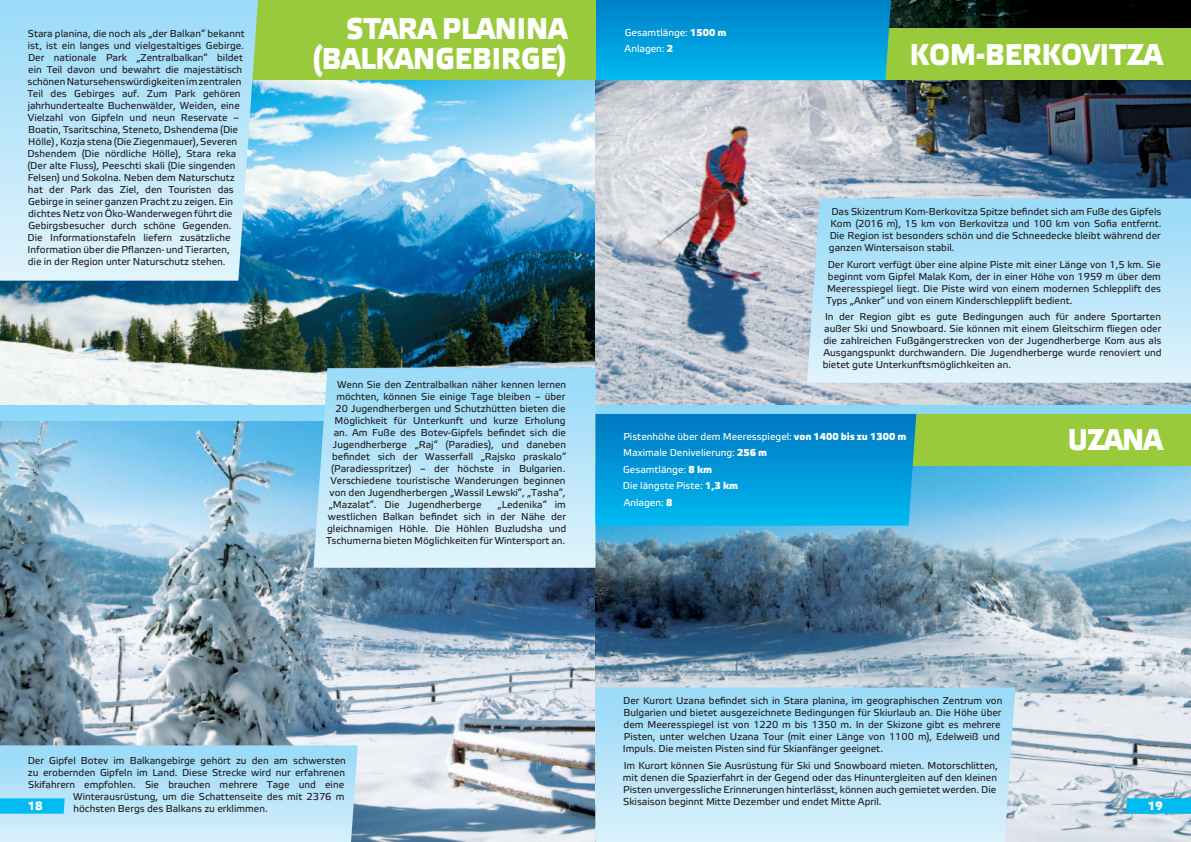
<style>
.page{position:relative;width:1191px;height:842px;background:#fff}
.page>*{position:absolute;margin:0;border:0;box-sizing:border-box;transform-origin:0 0}
.t1{font:500 30px/30px "Etelka";color:#fff;text-align:right;scale:.9 1}
.t2{font:500 12px "Etelka";color:#fff}
.t3{font:10px/12px "Etelka Text";color:#231f20;text-align:justify}
.t4{font:10px/16.5px "Etelka Text";color:#fff}
.s1{font-family:"Etelka";font-weight:500}
</style>
<div class="page">
<img style="left:0;top:80px;width:595px;height:324px">
<img style="left:0;top:421px;width:595px;height:421px">
<img style="left:595px;top:0;width:596px;height:404px">
<img style="left:595px;top:465px;width:596px;height:377px">
<div style="left:595px;top:28px;width:596px;height:51px;background:#99ca3b"></div>
<svg style="left:595px;top:0;width:296px;height:80px;background:#019cd9"></svg>
<div style="left:0;top:0;width:595px;height:80px;background:#99ca3b"></div>
<svg style="left:0;top:0;width:258px;height:281px;background:#bae4f8"></svg>
<div style="left:595px;top:414px;width:596px;height:51px;background:#99ca3b"></div>
<svg style="left:313px;top:368px;width:282px;height:200px;background:#bae5f8"></svg>
<svg style="left:807px;top:198px;width:384px;height:185px;background:#bbe5f8"></svg>
<svg style="left:595px;top:414px;width:321px;height:112px;background:#0198d7"></svg>
<svg style="left:595px;top:687px;width:420px;height:155px;background:#b8e4f9"></svg>
<svg style="left:1126px;top:798px;width:65px;height:16px"></svg>
<svg style="left:0;top:745px;width:358px;height:97px;background:#b0e2f8"></svg>
<p class="t3" style="left:27px;top:27px;width:219px;text-align:left">Stara planina, die noch als „der Balkan“ bekannt ist, ist ein langes und vielgestaltiges Gebirge.<br>Der nationale Park „Zentralbalkan“ bildet ein Teil davon und bewahrt die majestätisch schönen Natursehenswürdigkeiten im zentralen Teil des Gebirges auf. Zum Park gehören jahrhundertealte Buchenwälder, Weiden, eine Vielzahl von Gipfeln und neun Reservate – Boatin, Tsaritschina, Steneto, Dshendema (Die Hölle) , Kozja stena (Die Ziegenmauer), Severen Dshendem (Die nördliche Hölle), Stara reka (Der alte Fluss), Peeschti skali (Die singenden Felsen) und Sokolna. Neben dem Naturschutz hat der Park das Ziel, den Touristen das Gebirge in seiner ganzen Pracht zu zeigen. Ein dichtes Netz von Öko-Wanderwegen führt die Gebirgsbesucher durch schöne Gegenden.<br>Die Informationstafeln liefern zusätzliche Information über die Pflanzen- und Tierarten, die in der Region unter Naturschutz stehen.</p>
<h1 class="t1" style="left:312px;top:14px;width:285px">STARA PLANINA (BALKANGEBIRGE)</h1>
<p class="t3" style="left:337px;top:378px;width:231px">Wenn Sie den Zentralbalkan näher kennen lernen</p>
<p class="t3" style="left:336px;top:390px;width:230px">möchten, können Sie einige Tage bleiben – über</p>
<p class="t3" style="left:335px;top:402px;width:231px">20 Jugendherbergen und Schutzhütten bieten die</p>
<p class="t3" style="left:335px;top:414px;width:233px">Möglichkeit für Unterkunft und kurze Erholung</p>
<p class="t3" style="left:334px;top:426px;width:234px">an. Am Fuße des Botev-Gipfels befindet sich die</p>
<p class="t3" style="left:333px;top:438px;width:235px">Jugendherberge „Raj“ (Paradies), und daneben</p>
<p class="t3" style="left:332px;top:450px;width:236px">befindet sich der Wasserfall „Rajsko praskalo“</p>
<p class="t3" style="left:331px;top:462px;width:235px">(Paradiesspritzer) – der höchste in Bulgarien.</p>
<p class="t3" style="left:330px;top:474px;width:237px">Verschiedene touristische Wanderungen beginnen</p>
<p class="t3" style="left:329px;top:486px;width:237px">von den Jugendherbergen „Wassil Lewski“, „Tasha“,</p>
<p class="t3" style="left:329px;top:498px;width:154px">„Mazalat“. Die Jugendherberge</p>
<p class="t3" style="left:326px;top:498px;width:241px;text-indent:171px">„Ledenika“ im westlichen Balkan befindet sich in der Nähe der gleichnamigen Höhle. Die Höhlen Buzludsha und Tschumerna bieten Möglichkeiten für Wintersport an.</p>
<p class="t4" style="left:624px;top:24px;width:103px">Gesamtlänge: <span class="s1">1500 m<br></span>Anlagen: <span class="s1">2</span></p>
<h1 class="t1" style="left:910px;top:40px;width:282px">KOM-BERKOVITZA</h1>
<p class="t3" style="left:829px;top:206px;width:334px">Das Skizentrum Kom-Berkovitza Spitze befindet sich am Fuße des Gipfels Kom (2016 m), 15 km von Berkovitza und 100 km von Sofia entfernt.<br>Die Region ist besonders schön und die Schneedecke bleibt während der ganzen Wintersaison stabil.</p>
<p class="t3" style="left:826px;top:258px;width:336px">Der Kurort verfügt über eine alpine Piste mit einer Länge von 1,5 km. Sie beginnt vom Gipfel Malak Kom, der in einer Höhe von 1959 m über dem Meeresspiegel liegt. Die Piste wird von einem modernen Schlepplift des Typs „Anker“ und von einem Kinderschlepplift bedient.</p>
<p class="t3" style="left:822px;top:311px;width:340px">In der Region gibt es gute Bedingungen auch für andere Sportarten außer Ski und Snowboard. Sie können mit einem Gleitschirm fliegen oder die zahlreichen Fußgängerstrecken von der Jugendherberge Kom aus als Ausgangspunkt durchwandern. Die Jugendherberge wurde renoviert und bietet gute Unterkunftsmöglichkeiten an.</p>
<p class="t4" style="left:623px;top:428px;width:285px">Pistenhöhe über dem Meeresspiegel: <span class="s1">von 1400 bis zu 1300 m<br></span>Maximale Denivelierung: <span class="s1">256 m<br></span>Gesamtlänge: <span class="s1">8 km<br></span>Die längste Piste: <span class="s1">1,3 km<br></span>Anlagen: <span class="s1">8</span></p>
<h1 class="t1" style="left:1067px;top:425px;width:107px">UZANA</h1>
<p class="t3" style="left:623px;top:695px;width:381px;text-align:left">Der Kurort Uzana befindet sich in Stara planina, im geographischen Zentrum von Bulgarien und bietet ausgezeichnete Bedingungen für Skiurlaub an. Die Höhe über dem Meeresspiegel ist von 1220 m bis 1350 m. In der Skizone gibt es mehrere Pisten, unter welchen Uzana Tour (mit einer Länge von 1100 m), Edelweiß und Impuls. Die meisten Pisten sind für Skianfänger geeignet.</p>
<p class="t3" style="left:623px;top:759px;width:376px;text-align:left">Im Kurort können Sie Ausrüstung für Ski und Snowboard mieten. Motorschlitten, mit denen die Spazierfahrt in der Gegend oder das Hinuntergleiten auf den kleinen Pisten unvergessliche Erinnerungen hinterlässt, können auch gemietet werden. Die Skisaison beginnt Mitte Dezember und endet Mitte April.</p>
<p class="t3" style="left:28px;top:754px;width:320px">Der Gipfel Botev im Balkangebirge gehört zu den am schwersten</p>
<p class="t3" style="left:28px;top:766px;width:319px">zu erobernden Gipfeln im Land. Diese Strecke wird nur erfahrenen</p>
<p class="t3" style="left:28px;top:778px;width:317px">Skifahrern empfohlen. Sie brauchen mehrere Tage und eine</p>
<p class="t3" style="left:73px;top:790px;width:273px">Winterausrüstung, um die Schattenseite des mit 2376 m</p>
<p class="t3" style="left:73px;top:802px;width:196px">höchsten Bergs des Balkans zu erklimmen.</p>
<p class="t2" style="left:28px;top:798px;width:17px">18</p>
<p class="t2" style="left:1147px;top:798px;width:17px">19</p>
</div>
